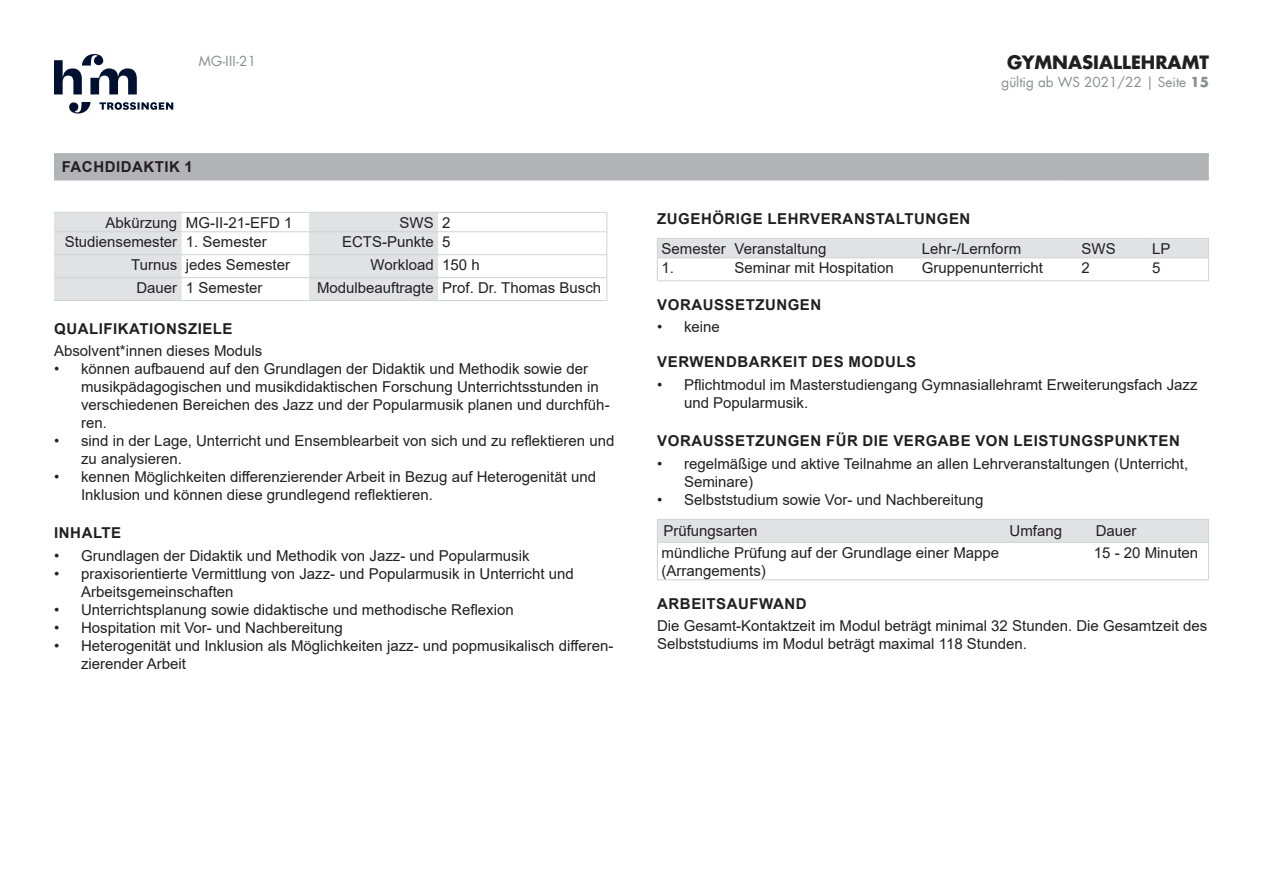
<style>
.page{position:relative;width:1263px;height:893px;background:#fff}
.page>*{position:absolute;margin:0;border:0;box-sizing:border-box;transform-origin:0 0}
.t1{font:700 18px "Futura Com";color:#231f20}
.t2{font:15px/18px "Arial";color:#231f20}
.t3{font:700 15px "Arial";letter-spacing:.035em;color:#231f20}
.t4{font:13.5px "Futura Com";color:#8a8c8f}
.s1{font-weight:700}
</style>
<div class="page">
<svg style="left:54px;top:54px;width:119px;height:60px"></svg>
<div style="left:57px;top:156px;width:1152px;height:21px;background:#b2b3b7"></div>
<hr style="left:54px;top:153px;width:1005px;height:3px;background:#b2b3b7">
<hr style="left:54px;top:156px;width:3px;height:21px;background:#b2b3b7">
<hr style="left:1059px;top:153px;width:150px;height:3px;background:#b2b3b7">
<hr style="left:54px;top:177px;width:1005px;height:3px;background:#b2b3b7">
<hr style="left:1059px;top:177px;width:150px;height:3px;background:#b2b3b7">
<svg style="left:54px;top:213px;width:384px;height:87px"></svg>
<hr style="left:54px;top:212px;width:128px;height:1px;background:#d1d2d4">
<hr style="left:182px;top:212px;width:127px;height:1px;background:#d1d2d4">
<hr style="left:309px;top:212px;width:129px;height:1px;background:#d1d2d4">
<hr style="left:438px;top:212px;width:169px;height:1px;background:#d1d2d4">
<hr style="left:54px;top:231px;width:128px;height:1px;background:#d1d2d4">
<hr style="left:182px;top:231px;width:127px;height:1px;background:#d1d2d4">
<hr style="left:309px;top:231px;width:129px;height:1px;background:#d1d2d4">
<hr style="left:438px;top:231px;width:169px;height:1px;background:#d1d2d4">
<hr style="left:54px;top:254px;width:128px;height:1px;background:#d1d2d4">
<hr style="left:182px;top:254px;width:127px;height:1px;background:#d1d2d4">
<hr style="left:309px;top:254px;width:129px;height:1px;background:#d1d2d4">
<hr style="left:438px;top:254px;width:169px;height:1px;background:#d1d2d4">
<hr style="left:54px;top:277px;width:128px;height:1px;background:#d1d2d4">
<hr style="left:182px;top:277px;width:127px;height:1px;background:#d1d2d4">
<hr style="left:309px;top:277px;width:129px;height:1px;background:#d1d2d4">
<hr style="left:438px;top:277px;width:169px;height:1px;background:#d1d2d4">
<hr style="left:54px;top:300px;width:128px;height:1px;background:#d1d2d4">
<hr style="left:182px;top:300px;width:127px;height:1px;background:#d1d2d4">
<hr style="left:309px;top:300px;width:129px;height:1px;background:#d1d2d4">
<hr style="left:438px;top:300px;width:169px;height:1px;background:#d1d2d4">
<svg style="left:606px;top:213px;width:1px;height:87px"></svg>
<hr style="left:1077px;top:280px;width:71px;height:1px;background:#d1d2d4">
<hr style="left:1148px;top:280px;width:61px;height:1px;background:#d1d2d4">
<svg style="left:657px;top:239px;width:552px;height:41px"></svg>
<hr style="left:657px;top:238px;width:73px;height:1px;background:#d1d2d4">
<hr style="left:730px;top:238px;width:188px;height:1px;background:#d1d2d4">
<hr style="left:918px;top:238px;width:159px;height:1px;background:#d1d2d4">
<hr style="left:1077px;top:238px;width:71px;height:1px;background:#d1d2d4">
<hr style="left:1148px;top:238px;width:61px;height:1px;background:#d1d2d4">
<hr style="left:657px;top:257px;width:73px;height:1px;background:#d1d2d4">
<hr style="left:730px;top:257px;width:188px;height:1px;background:#d1d2d4">
<hr style="left:918px;top:257px;width:159px;height:1px;background:#d1d2d4">
<hr style="left:1077px;top:257px;width:71px;height:1px;background:#d1d2d4">
<hr style="left:1148px;top:257px;width:61px;height:1px;background:#d1d2d4">
<hr style="left:657px;top:280px;width:73px;height:1px;background:#d1d2d4">
<hr style="left:730px;top:280px;width:188px;height:1px;background:#d1d2d4">
<hr style="left:918px;top:280px;width:159px;height:1px;background:#d1d2d4">
<hr style="left:657px;top:542px;width:346px;height:1px;background:#d1d2d4">
<hr style="left:1003px;top:542px;width:87px;height:1px;background:#d1d2d4">
<hr style="left:1090px;top:542px;width:119px;height:1px;background:#d1d2d4">
<hr style="left:657px;top:579px;width:346px;height:1px;background:#d1d2d4">
<hr style="left:1003px;top:579px;width:87px;height:1px;background:#d1d2d4">
<hr style="left:1090px;top:579px;width:119px;height:1px;background:#d1d2d4">
<div style="left:657px;top:519px;width:552px;height:23px;background:#e1e2e4"></div>
<hr style="left:657px;top:543px;width:1px;height:36px;background:#d1d2d4">
<hr style="left:1208px;top:543px;width:1px;height:36px;background:#d1d2d4">
<p class="t4" style="left:199px;top:52px;width:59px">MG-III-21</p>
<p class="t3" style="left:62px;top:156px;width:133px">FACHDIDAKTIK 1</p>
<p class="t2" style="left:106px;top:213px;width:188px">Abkürzung MG-II-21-EFD 1</p>
<p class="t2" style="left:400px;top:213px;width:53px">SWS 2</p>
<p class="t2" style="left:65px;top:233px;width:203px">Studiensemester 1. Semester</p>
<p class="t2" style="left:342px;top:233px;width:110px">ECTS-Punkte 5</p>
<p class="t2" style="left:131px;top:255px;width:160px">Turnus jedes Semester</p>
<p class="t2" style="left:371px;top:255px;width:111px">Workload 150 h</p>
<p class="t2" style="left:136px;top:278px;width:128px">Dauer 1 Semester</p>
<p class="t2" style="left:317px;top:278px;width:286px">Modulbeauftragte Prof. Dr. Thomas Busch</p>
<p class="t3" style="left:54px;top:318px;width:180px">QUALIFIKATIONSZIELE</p>
<p class="t2" style="left:54px;top:341px;width:210px">Absolvent*innen dieses Moduls</p>
<p class="t2" style="left:81px;top:359px;width:530px;text-indent:-27px">• können aufbauend auf den Grundlagen der Didaktik und Methodik sowie der musikpädagogischen und musikdidaktischen Forschung Unterrichtsstunden in verschiedenen Bereichen des Jazz und der Popularmusik planen und durchfüh&shy;ren.</p>
<p class="t2" style="left:81px;top:431px;width:535px;text-indent:-27px">• sind in der Lage, Unterricht und Ensemblearbeit von sich und zu reflektieren und zu analysieren.</p>
<p class="t2" style="left:81px;top:467px;width:516px;text-indent:-27px">• kennen Möglichkeiten differenzierender Arbeit in Bezug auf Heterogenität und<br>Inklusion und können diese grundlegend reflektieren.</p>
<p class="t3" style="left:54px;top:523px;width:69px">INHALTE</p>
<p class="t2" style="left:54px;top:546px;width:477px">• Grundlagen der Didaktik und Methodik von Jazz- und Popularmusik</p>
<p class="t2" style="left:81px;top:564px;width:494px;text-indent:-27px">• praxisorientierte Vermittlung von Jazz- und Popularmusik in Unterricht und<br>Arbeitsgemeinschaften</p>
<p class="t2" style="left:54px;top:600px;width:461px">• Unterrichtsplanung sowie didaktische und methodische Reflexion</p>
<p class="t2" style="left:54px;top:618px;width:290px">• Hospitation mit Vor- und Nachbereitung</p>
<p class="t2" style="left:81px;top:636px;width:534px;text-indent:-27px">• Heterogenität und Inklusion als Möglichkeiten jazz- und popmusikalisch differen&shy;zierender Arbeit</p>
<p class="t1" style="left:1007px;top:48px;width:203px">GYMNASIALLEHRAMT</p>
<p class="t4" style="left:1001px;top:73px;width:209px">gültig ab WS 2021/22 | Seite <span class="s1">15</span></p>
<p class="t3" style="left:657px;top:208px;width:315px">ZUGEHÖRIGE LEHRVERANSTALTUNGEN</p>
<p class="t2" style="left:662px;top:239px;width:166px">Semester Veranstaltung</p>
<p class="t2" style="left:922px;top:239px;width:101px">Lehr-/Lernform</p>
<p class="t2" style="left:1081px;top:239px;width:36px">SWS</p>
<p class="t2" style="left:1152px;top:239px;width:20px">LP</p>
<p class="t2" style="left:662px;top:259px;width:14px">1.</p>
<p class="t2" style="left:735px;top:259px;width:161px">Seminar mit Hospitation</p>
<p class="t2" style="left:922px;top:259px;width:122px">Gruppenunterricht</p>
<p class="t2" style="left:1081px;top:259px;width:10px">2</p>
<p class="t2" style="left:1152px;top:259px;width:10px">5</p>
<p class="t3" style="left:657px;top:294px;width:166px">VORAUSSETZUNGEN</p>
<p class="t2" style="left:657px;top:318px;width:64px">• keine</p>
<p class="t3" style="left:657px;top:352px;width:260px">VERWENDBARKEIT DES MODULS</p>
<p class="t2" style="left:684px;top:375px;width:515px;text-indent:-27px">• Pflichtmodul im Masterstudiengang Gymnasiallehramt Erweiterungsfach Jazz und Popularmusik.</p>
<p class="t3" style="left:657px;top:430px;width:524px">VORAUSSETZUNGEN FÜR DIE VERGABE VON LEISTUNGSPUNKTEN</p>
<p class="t2" style="left:684px;top:454px;width:506px;text-indent:-27px">• regelmäßige und aktive Teilnahme an allen Lehrveranstaltungen (Unterricht,<br>Seminare)</p>
<p class="t2" style="left:663px;top:483px;width:321px;line-height:31.8px;text-indent:-6px">• Selbststudium sowie Vor- und Nachbereitung<br>Prüfungsarten</p>
<p class="t2" style="left:1009px;top:522px;width:54px">Umfang</p>
<p class="t2" style="left:1096px;top:522px;width:42px">Dauer</p>
<p class="t2" style="left:662px;top:543px;width:339px">mündliche Prüfung auf der Grundlage einer Mappe (Arrangements)</p>
<p class="t2" style="left:1094px;top:543px;width:106px">15 - 20 Minuten</p>
<p class="t3" style="left:657px;top:593px;width:151px">ARBEITSAUFWAND</p>
<p class="t2" style="left:657px;top:617px;width:552px">Die Gesamt-Kontaktzeit im Modul beträgt minimal 32 Stunden. Die Gesamtzeit des<br>Selbststudiums im Modul beträgt maximal 118 Stunden.</p>
</div>
